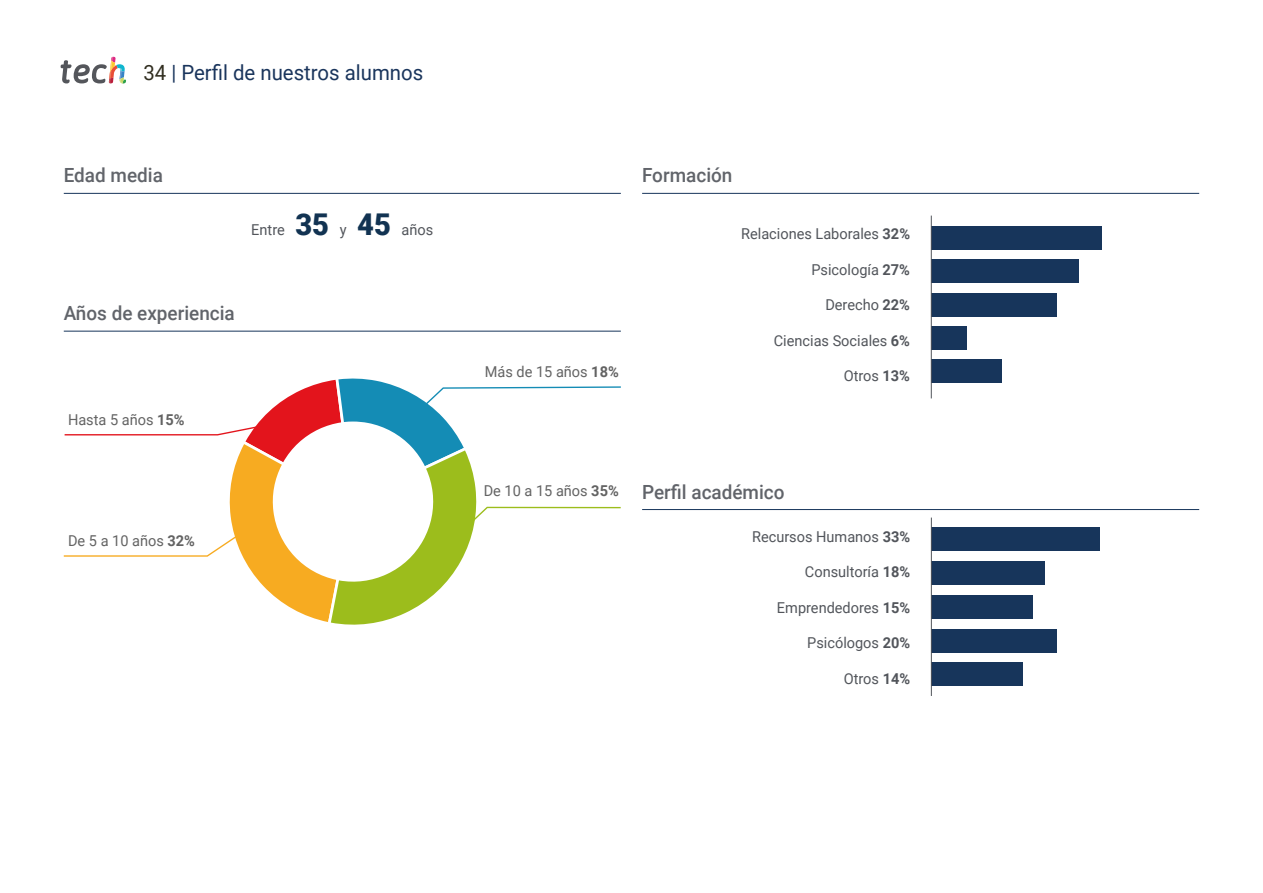
<style>
.page{position:relative;width:1263px;height:893px;background:#fff}
.page>*{position:absolute;margin:0;border:0;box-sizing:border-box;transform-origin:0 0}
.t1{font:21px "Roboto";color:#1a355c}
.t2{font:500 19.5px "Roboto";color:#61646a}
.t3{font:15px "Roboto";color:#52555b}
.t4{font:15px "Roboto";color:#636363}
.s1{color:#312e20}
.s2{font-weight:900;font-size:30px;color:#123352}
.s3{font-weight:700}
</style>
<div class="page">
<svg style="left:61px;top:57px;width:65px;height:27px"></svg>
<hr style="left:64px;top:193px;width:557px;height:1px;background:#17355b">
<hr style="left:64px;top:331px;width:557px;height:1px;background:#17355b">
<hr style="left:642px;top:509px;width:557px;height:1px;background:#17355b">
<div style="left:931px;top:527px;width:169px;height:24px;background:#17355b"></div>
<div style="left:931px;top:561px;width:113px;height:24px;background:#17355b"></div>
<div style="left:931px;top:595px;width:101px;height:24px;background:#17355b"></div>
<div style="left:931px;top:629px;width:126px;height:23px;background:#17355b"></div>
<div style="left:931px;top:662px;width:92px;height:24px;background:#17355b"></div>
<hr style="left:931px;top:518px;width:1px;height:178px;background:#52555b">
<hr style="left:642px;top:193px;width:557px;height:1px;background:#17355b">
<div style="left:931px;top:226px;width:171px;height:24px;background:#17355b"></div>
<div style="left:931px;top:259px;width:148px;height:24px;background:#17355b"></div>
<div style="left:931px;top:293px;width:126px;height:23px;background:#17355b"></div>
<div style="left:931px;top:326px;width:35px;height:24px;background:#17355b"></div>
<div style="left:931px;top:359px;width:71px;height:24px;background:#17355b"></div>
<hr style="left:931px;top:216px;width:1px;height:182px;background:#52555b">
<svg style="left:64px;top:378px;width:557px;height:247px"></svg>
<h1 class="t1" style="left:144px;top:57px;width:281px"><span class="s1">34</span> | Perfil de nuestros alumnos</h1>
<h2 class="t2" style="left:64px;top:161px;width:101px">Edad media</h2>
<p class="t3" style="left:251px;top:219px;width:184px">Entre <span class="s2">35</span> y <span class="s2">45</span> años</p>
<h2 class="t2" style="left:64px;top:300px;width:173px">Años de experiencia</h2>
<p class="t4" style="left:68px;top:409px;width:118px">Hasta 5 años <span class="s3">15%</span></p>
<p class="t4" style="left:68px;top:530px;width:128px">De 5 a 10 años <span class="s3">32%</span></p>
<h2 class="t2" style="left:642px;top:161px;width:92px">Formación</h2>
<p class="t3" style="left:741px;top:224px;width:170px">Relaciones Laborales <span class="s3">32%</span></p>
<p class="t3" style="left:811px;top:259px;width:100px">Psicología <span class="s3">27%</span></p>
<p class="t3" style="left:825px;top:295px;width:86px">Derecho <span class="s3">22%</span></p>
<p class="t3" style="left:774px;top:330px;width:138px">Ciencias Sociales <span class="s3">6%</span></p>
<p class="t4" style="left:485px;top:361px;width:135px">Más de 15 años <span class="s3">18%</span></p>
<p class="t3" style="left:844px;top:366px;width:68px">Otros <span class="s3">13%</span></p>
<p class="t4" style="left:484px;top:480px;width:137px">De 10 a 15 años <span class="s3">35%</span></p>
<h2 class="t2" style="left:642px;top:478px;width:144px">Perfil académico</h2>
<p class="t3" style="left:752px;top:526px;width:159px">Recursos Humanos <span class="s3">33%</span></p>
<p class="t3" style="left:805px;top:561px;width:107px">Consultoría <span class="s3">18%</span></p>
<p class="t3" style="left:777px;top:597px;width:135px">Emprendedores <span class="s3">15%</span></p>
<p class="t3" style="left:807px;top:632px;width:104px">Psicólogos <span class="s3">20%</span></p>
<p class="t3" style="left:844px;top:668px;width:68px">Otros <span class="s3">14%</span></p>
</div>
